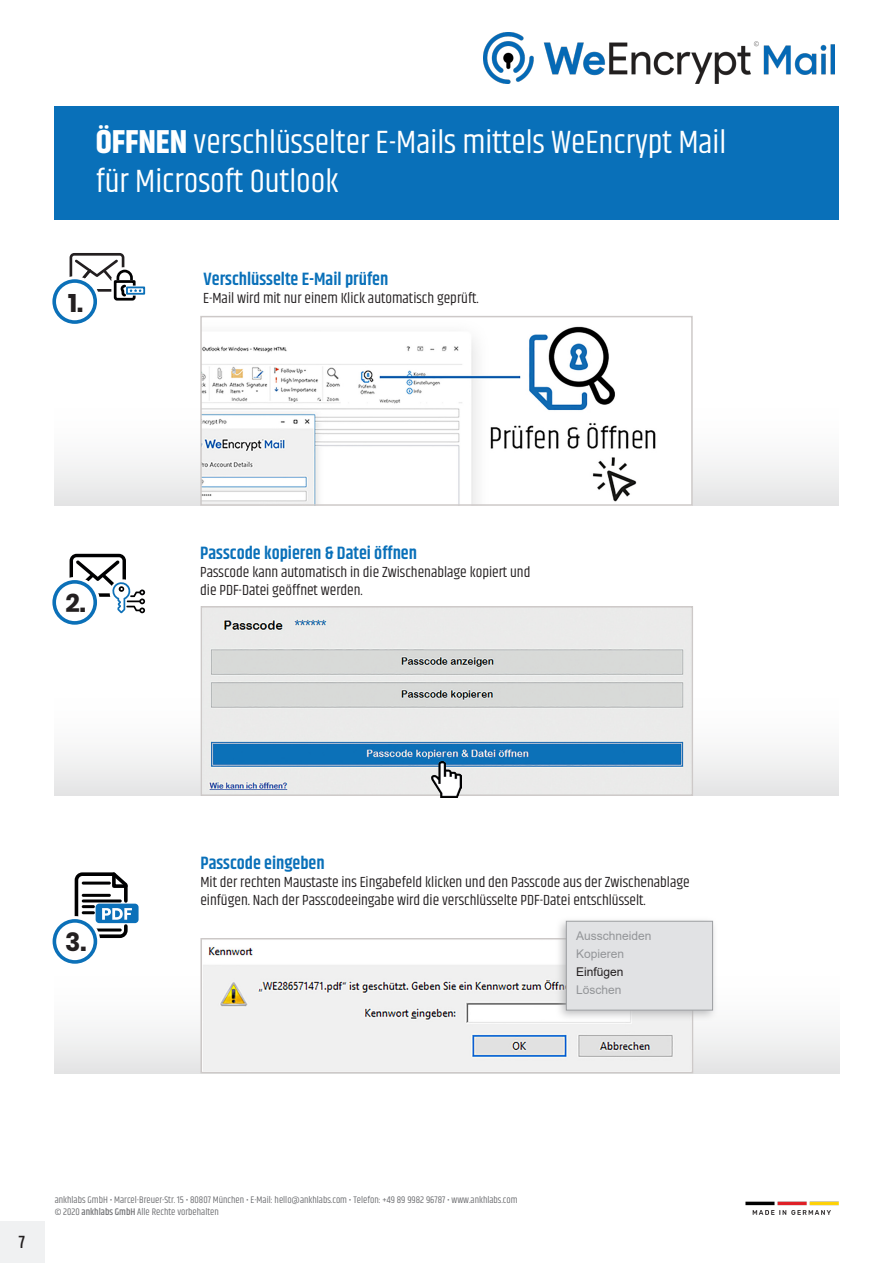
<style>
.page{position:relative;width:893px;height:1263px;background:#fff}
.page>*{position:absolute;margin:0;border:0;box-sizing:border-box;transform-origin:0 0}
.t1{font:33px "Khand";color:#fff}
.t2{font:700 25.5px "Poppins";color:#231f20}
.t3{font:600 18px "Khand";color:#0970b9}
.t4{font:500 18px "Khand";color:#231f20}
.t5{font:15px/18px "Khand";color:#231f20}
.t6{font:12px "Arial";color:#939598}
.t7{font:12px "Arial";color:#231f20}
.t8{font:9.75px "Khand";color:#6c6d70}
.s1{font-weight:700}
.s2{font-weight:500}
</style>
<div class="page">
<div style="left:126px;top:286px;width:19px;height:9px;border:2px solid #0b70b8"></div>
<svg style="left:70px;top:253px;width:72px;height:48px"></svg>
<svg style="left:70px;top:554px;width:75px;height:59px"></svg>
<div style="left:54px;top:106px;width:785px;height:114px;background:#0970b9"></div>
<img style="left:484px;top:33px;width:351px;height:51px">
<img style="left:745px;top:1201px;width:94px;height:13px">
<svg style="left:49px;top:276px;width:51px;height:51px"></svg>
<div style="left:54px;top:281px;width:41px;height:41px;background:#fff;border-radius:50%"></div>
<div style="left:52px;top:279px;width:45px;height:45px;border:4px solid #0b70b8;border-radius:50%"></div>
<svg style="left:49px;top:577px;width:51px;height:51px"></svg>
<div style="left:54px;top:582px;width:41px;height:41px;background:#fff;border-radius:50%"></div>
<div style="left:52px;top:580px;width:45px;height:45px;border:4px solid #0b70b8;border-radius:50%"></div>
<div style="left:0;top:1222px;width:44px;height:41px;background:#f0f1f2"></div>
<div style="left:55px;top:365px;width:784px;height:141px;background:linear-gradient(to bottom,#fff,#eaeaeb)"></div>
<div style="left:55px;top:655px;width:784px;height:141px;background:linear-gradient(to bottom,#fff,#eaeaeb)"></div>
<img style="left:203px;top:326px;width:487px;height:177px">
<div style="left:200px;top:316px;width:493px;height:190px;border:2px solid #cdc9c8"></div>
<img style="left:204px;top:609px;width:486px;height:184px">
<div style="left:201px;top:606px;width:492px;height:190px;border:2px solid #cdc9c8"></div>
<img style="left:432px;top:762px;width:29px;height:36px">
<div style="left:96px;top:904px;width:43px;height:19px;background:#0b70b9;border-radius:4px"></div>
<svg style="left:75px;top:872px;width:57px;height:60px"></svg>
<svg style="left:50px;top:916px;width:50px;height:51px"></svg>
<svg style="left:54px;top:921px;width:41px;height:41px"></svg>
<div style="left:53px;top:919px;width:44px;height:45px;border:4px solid #0b70b8;border-radius:50%"></div>
<div style="left:55px;top:932px;width:784px;height:141px;background:linear-gradient(to bottom,#fff,#ececec)"></div>
<img style="left:203px;top:941px;width:487px;height:129px">
<div style="left:200px;top:938px;width:493px;height:135px;border:2px solid #cdc9c8"></div>
<div style="left:555px;top:916px;width:163px;height:106px;background:#aaabad;opacity:.75"></div>
<div style="left:566px;top:921px;width:147px;height:89px;background:#e1e2e4;border:1px solid #9d9fa2"></div>
<p class="t1" style="left:96px;top:122px;width:632px"><span class="s1">ÖFFNEN</span> verschlüsselter E-Mails mittels WeEncrypt Mail</p>
<p class="t1" style="left:96px;top:161px;width:244px">für Microsoft Outlook</p>
<p class="t2" style="left:68px;top:288px;width:17px">1.</p>
<p class="t3" style="left:204px;top:266px;width:186px">Verschlüsselte E-Mail prüfen</p>
<p class="t5" style="left:203px;top:289px;width:277px">E-Mail wird mit nur einem Klick automatisch geprüft.</p>
<p class="t2" style="left:65px;top:589px;width:22px">2.</p>
<p class="t3" style="left:200px;top:541px;width:218px">Passcode kopieren &amp; Datei öffnen</p>
<p class="t5" style="left:200px;top:564px;width:332px">Passcode kann automatisch in die Zwischenablage kopiert und die PDF-Datei geöffnet werden.</p>
<p class="t3" style="left:200px;top:851px;width:126px">Passcode eingeben</p>
<p class="t5" style="left:200px;top:874px;width:491px">Mit der rechten Maustaste ins Eingabefeld klicken und den Passcode aus der Zwischenablage einfügen. Nach der Passcodeeingabe wird die verschlüsselte PDF-Datei entschlüsselt.</p>
<p class="t2" style="left:65px;top:928px;width:23px">3.</p>
<p class="t6" style="left:576px;top:927px;width:77px">Ausschneiden</p>
<p class="t6" style="left:576px;top:945px;width:50px">Kopieren</p>
<p class="t7" style="left:576px;top:963px;width:49px">Einfügen</p>
<p class="t6" style="left:576px;top:981px;width:47px">Löschen</p>
<p class="t4" style="left:19px;top:1230px;width:8px">7</p>
<p class="t8" style="left:55px;top:1194px;width:464px">ankhlabs GmbH • Marcel-Breuer-Str. 15 • 80807 München • E-Mail: hello@ankhlabs.com • Telefon: +49 89 9982 96787 • www.ankhlabs.com</p>
<p class="t8" style="left:55px;top:1205px;width:166px">© 2020 <span class="s2">ankhlabs GmbH</span> Alle Rechte vorbehalten</p>
</div>
